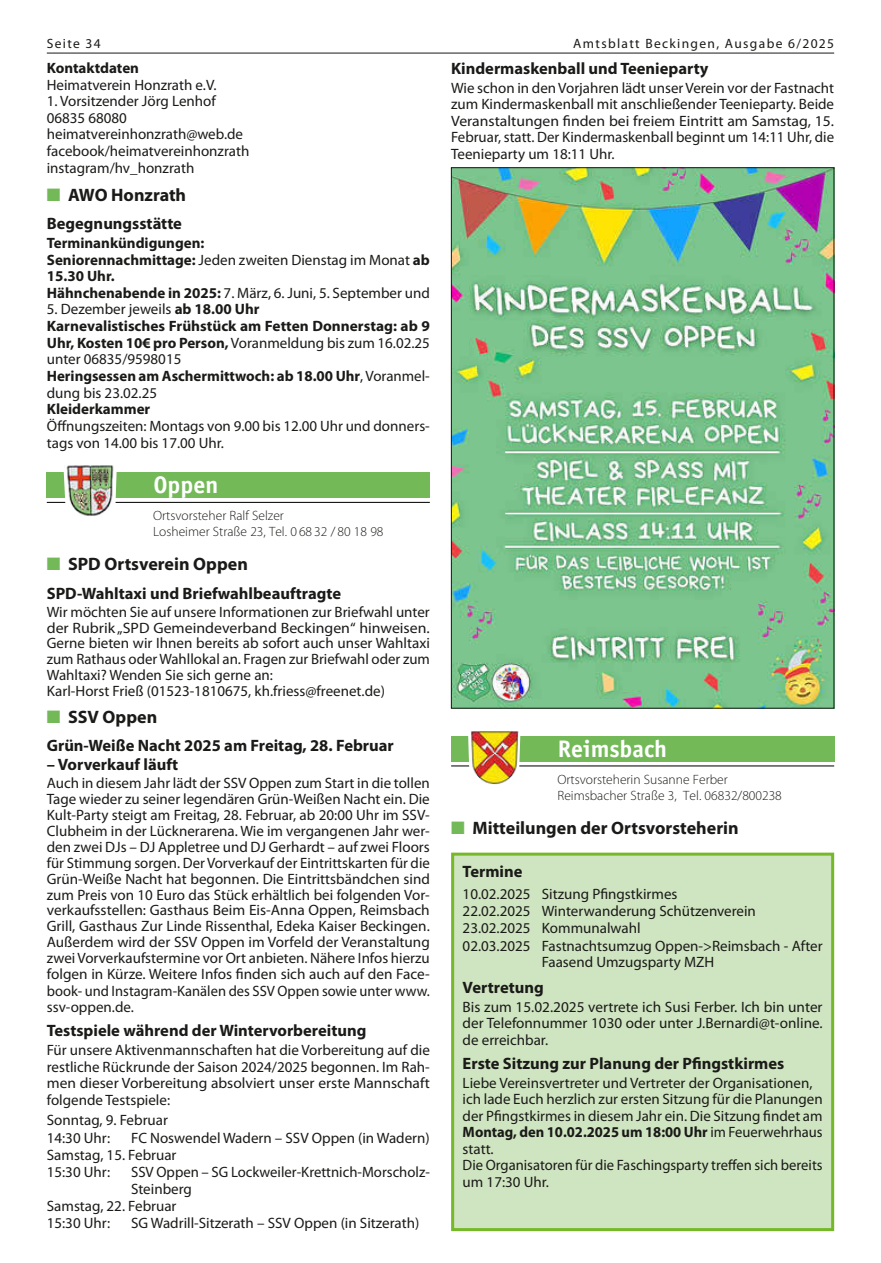
<style>
.page{position:relative;width:881px;height:1263px;background:#fff}
.page>*{position:absolute;margin:0;border:0;box-sizing:border-box;transform-origin:0 0}
.t1{font:700 24px "Officina Sans LT";color:#fff}
.t2{font:700 18px "Myriad Pro";color:#1a1a18}
.t3{font:700 16.5px "Myriad Pro";color:#1a1a18}
.t4{font:15px/16px "Myriad Pro";color:#1a1a18}
.t5{font:700 15px/16.6px "Myriad Pro";color:#1a1a18}
.t6{font:300 13.5px/16.2px "Myriad Pro";color:#1a1a18}
.t7{font:13.5px "Myriad Pro";letter-spacing:.1em;color:#1a1a18}
.s1{color:#73b958}
.s2{font-weight:400}
.s3{font-weight:700}
</style>
<div class="page">
<hr style="left:47px;top:53px;width:786px;height:1px;background:#1a1a18">
<img style="left:453px;top:169px;width:378px;height:537px">
<div style="left:451px;top:736px;width:382px;height:26px;background:#73b958"></div>
<hr style="left:451px;top:765px;width:382px;height:1px;background:#1a1a18">
<svg style="left:468px;top:731px;width:52px;height:36px"></svg>
<img style="left:470px;top:731px;width:48px;height:53px">
<div style="left:47px;top:472px;width:382px;height:25px;background:#73b958"></div>
<hr style="left:47px;top:502px;width:382px;height:1px;background:#1a1a18">
<svg style="left:63px;top:472px;width:54px;height:30px"></svg>
<img style="left:64px;top:465px;width:52px;height:51px">
<div style="left:452px;top:854px;width:380px;height:375px;background:#cfe4c0"></div>
<div style="left:451px;top:853px;width:382px;height:378px;border:3px solid #75b828"></div>
<p class="t7" style="left:47px;top:35px;width:55px">Seite 34</p>
<p class="t7" style="left:573px;top:35px;width:262px">Amtsblatt Beckingen, Ausgabe 6/2025</p>
<p class="t3" style="left:451px;top:58px;width:259px">Kindermaskenball und Teenieparty</p>
<p class="t4" style="left:451px;top:79px;width:384px;line-height:16.5px;text-align:justify">Wie schon in den Vorjahren lädt unser Verein vor der Fastnacht zum Kindermaskenball mit anschließender Teenieparty. Beide Veranstaltungen finden bei freiem Eintritt am Samstag, 15.<br>Februar, statt. Der Kindermaskenball beginnt um 14:11 Uhr, die Teenieparty um 18:11 Uhr.</p>
<p class="t5" style="left:47px;top:59px;width:94px">Kontaktdaten</p>
<p class="t4" style="left:47px;top:76px;width:171px">Heimatverein Honzrath e.V.</p>
<p class="t4" style="left:47px;top:93px;width:204px;line-height:16.6px">1. Vorsitzender Jörg Lenhof<br>06835 68080 heimatvereinhonzrath@web.de facebook/heimatvereinhonzrath instagram/hv_honzrath</p>
<p class="t2" style="left:47px;top:183px;width:141px"><span class="s1">■</span> AWO Honzrath</p>
<p class="t3" style="left:47px;top:213px;width:137px">Begegnungsstätte</p>
<p class="t5" style="left:47px;top:234px;width:384px">Terminankündigungen:<br>Seniorennachmittage: <span class="s2">Jeden zweiten Dienstag im Monat</span> ab 15.30 Uhr.<br>Hähnchenabende in 2025: <span class="s2">7. März, 6. Juni, 5. September und</span></p>
<p class="t5" style="left:47px;top:301px;width:384px"><span class="s2">5. Dezember jeweils</span> ab 18.00 Uhr<br>Karnevalistisches Frühstück am Fetten Donnerstag: ab 9<br>Uhr, Kosten 10€ pro Person, <span class="s2">Voranmeldung bis zum 16.02.25 unter 06835/9598015<br></span>Heringsessen am Aschermittwoch: ab 18.00 Uhr<span class="s2">, Voranmel&shy;dung bis 23.02.25</span></p>
<p class="t5" style="left:47px;top:400px;width:105px">Kleiderkammer</p>
<p class="t4" style="left:47px;top:417px;width:384px;line-height:16.6px">Öffnungszeiten: Montags von 9.00 bis 12.00 Uhr und donners&shy;tags von 14.00 bis 17.00 Uhr.</p>
<h1 class="t1" style="left:153px;top:469px;width:66px">Oppen</h1>
<p class="t6" style="left:153px;top:507px;width:232px">Ortsvorsteher Ralf Selzer<br>Losheimer Straße 23, Tel. 0 68 32 / 80 18 98</p>
<p class="t2" style="left:47px;top:552px;width:202px"><span class="s1">■</span> SPD Ortsverein Oppen</p>
<p class="t3" style="left:47px;top:582px;width:296px">SPD-Wahltaxi und Briefwahlbeauftragte</p>
<p class="t4" style="left:47px;top:603px;width:384px">Wir möchten Sie auf unsere Informationen zur Briefwahl unter der Rubrik „SPD Gemeindeverband Beckingen“ hinweisen.<br>Gerne bieten wir Ihnen bereits ab sofort auch unser Wahltaxi zum Rathaus oder Wahllokal an. Fragen zur Briefwahl oder zum Wahltaxi? Wenden Sie sich gerne an:<br>Karl-Horst Frieß (01523-1810675, kh.friess@freenet.de)</p>
<p class="t2" style="left:47px;top:706px;width:112px"><span class="s1">■</span> SSV Oppen</p>
<p class="t3" style="left:47px;top:735px;width:348px">Grün-Weiße Nacht 2025 am Freitag, 28. Februar</p>
<p class="t3" style="left:47px;top:754px;width:133px">– Vorverkauf läuft</p>
<p class="t4" style="left:47px;top:775px;width:384px;text-align:justify">Auch in diesem Jahr lädt der SSV Oppen zum Start in die tollen Tage wieder zu seiner legendären Grün-Weißen Nacht ein. Die Kult-Party steigt am Freitag, 28. Februar, ab 20:00 Uhr im SSV-Clubheim in der Lücknerarena. Wie im vergangenen Jahr wer&shy;den zwei DJs – DJ Appletree und DJ Gerhardt – auf zwei Floors für Stimmung sorgen. Der Vorverkauf der Eintrittskarten für die Grün-Weiße Nacht hat begonnen. Die Eintrittsbändchen sind zum Preis von 10 Euro das Stück erhältlich bei folgenden Vor&shy;verkaufsstellen: Gasthaus Beim Eis-Anna Oppen, Reimsbach Grill, Gasthaus Zur Linde Rissenthal, Edeka Kaiser Beckingen.<br>Außerdem wird der SSV Oppen im Vorfeld der Veranstaltung zwei Vorverkaufstermine vor Ort anbieten. Nähere Infos hierzu folgen in Kürze. Weitere Infos finden sich auch auf den Face&shy;book- und Instagram-Kanälen des SSV Oppen sowie unter www. ssv-oppen.de.</p>
<p class="t3" style="left:47px;top:1020px;width:321px">Testspiele während der Wintervorbereitung</p>
<p class="t4" style="left:47px;top:1041px;width:384px;line-height:16.6px;text-align:justify">Für unsere Aktivenmannschaften hat die Vorbereitung auf die restliche Rückrunde der Saison 2024/2025 begonnen. Im Rah&shy;men dieser Vorbereitung absolviert unser erste Mannschaft folgende Testspiele:</p>
<p class="t4" style="left:47px;top:1111px;width:123px;line-height:17.2px">Sonntag, 9. Februar<br>14:30 Uhr:</p>
<p class="t4" style="left:47px;top:1129px;width:384px;line-height:17.2px;text-indent:84px">FC Noswendel Wadern – SSV Oppen (in Wadern)<br>Samstag, 15. Februar<br>15:30 Uhr:</p>
<p class="t4" style="left:131px;top:1164px;width:300px">SSV Oppen – SG Lockweiler-Krettnich-Morscholz-</p>
<p class="t4" style="left:131px;top:1180px;width:62px">Steinberg</p>
<p class="t4" style="left:47px;top:1197px;width:131px">Samstag, 22. Februar</p>
<p class="t4" style="left:47px;top:1215px;width:65px">15:30 Uhr:</p>
<p class="t4" style="left:131px;top:1215px;width:289px">SG Wadrill-Sitzerath – SSV Oppen (in Sitzerath)</p>
<h1 class="t1" style="left:557px;top:734px;width:111px">Reimsbach</h1>
<p class="t6" style="left:557px;top:771px;width:226px">Ortsvorsteherin Susanne Ferber<br>Reimsbacher Straße 3, Tel. 06832/800238</p>
<p class="t2" style="left:451px;top:816px;width:289px"><span class="s1">■</span> Mitteilungen der Ortsvorsteherin</p>
<p class="t3" style="left:462px;top:860px;width:61px">Termine</p>
<p class="t4" style="left:462px;top:885px;width:216px">10.02.2025 Sitzung Pfingstkirmes</p>
<p class="t4" style="left:462px;top:903px;width:294px">22.02.2025 Winterwanderung Schützenverein</p>
<p class="t4" style="left:462px;top:920px;width:179px">23.02.2025 Kommunalwahl</p>
<p class="t4" style="left:462px;top:937px;width:361px">02.03.2025 Fastnachtsumzug Oppen-&gt;Reimsbach - After</p>
<p class="t4" style="left:541px;top:954px;width:174px">Faasend Umzugsparty MZH</p>
<p class="t3" style="left:462px;top:977px;width:83px">Vertretung</p>
<p class="t4" style="left:462px;top:998px;width:361px;line-height:16.5px;text-align:justify">Bis zum 15.02.2025 vertrete ich Susi Ferber. Ich bin unter der Telefonnummer 1030 oder unter J.Bernardi@t-online. de erreichbar.</p>
<p class="t3" style="left:462px;top:1053px;width:323px">Erste Sitzung zur Planung der Pfingstkirmes</p>
<p class="t4" style="left:462px;top:1074px;width:361px;line-height:16.5px">Liebe Vereinsvertreter und Vertreter der Organisationen, ich lade Euch herzlich zur ersten Sitzung für die Planungen der Pfingstkirmes in diesem Jahr ein. Die Sitzung findet am <span class="s3">Montag, den 10.02.2025 um 18:00 Uhr</span> im Feuerwehrhaus statt.<br>Die Organisatoren für die Faschingsparty treffen sich bereits um 17:30 Uhr.</p>
</div>
